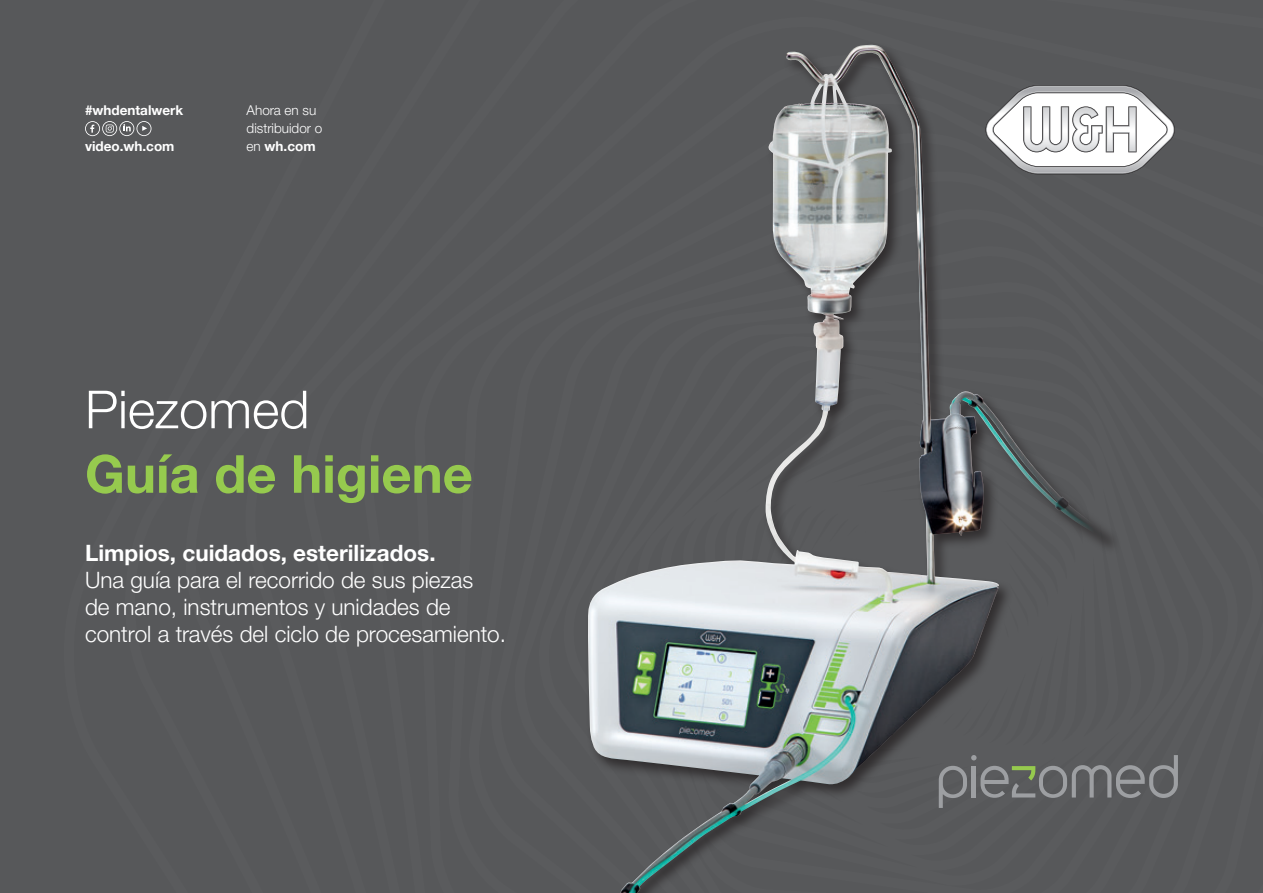
<style>
.page{position:relative;width:1263px;height:893px;background:#57585a}
.page>*{position:absolute;margin:0;border:0;box-sizing:border-box;transform-origin:0 0}
.t1{font:700 52.5px "Helvetica Neue World 75";color:#96ca4e}
.t2{font:52.5px "Helvetica Neue World 45 Lt";color:#fff}
.t3{font:22.5px/27px "Helvetica Neue World 45 Lt";color:#fff}
.t4{font:700 22.5px "Helvetica Neue World 75";color:#fff}
.t5{font:700 13.5px "Helvetica Neue World 75";color:#fff}
.t6{font:13.5px/18px "Helvetica Neue World 45 Lt";color:#fff}
.s1{font-family:"Helvetica Neue World 45 Lt";font-weight:400}
</style>
<div class="page">
<div style="left:584px;top:42px;width:537px;height:851px;background:#231f20;opacity:.75"></div>
<img style="left:588px;top:46px;width:274px;height:847px">
<svg style="left:985px;top:85px;width:190px;height:89px"></svg>
<svg style="left:85px;top:121px;width:66px;height:15px"></svg>
<svg style="left:939px;top:755px;width:239px;height:53px"></svg>
<p class="t5" style="left:85px;top:102px;width:100px">#whdentalwerk</p>
<p class="t5" style="left:85px;top:138px;width:91px">video.wh.com</p>
<p class="t6" style="left:247px;top:101px;width:77px">Ahora en su distribuidor o</p>
<p class="t5" style="left:247px;top:138px;width:70px"><span class="s1">en</span> wh.com</p>
<h1 class="t2" style="left:85px;top:379px;width:226px">Piezomed</h1>
<h1 class="t1" style="left:85px;top:444px;width:389px">Guía de higiene</h1>
<p class="t4" style="left:85px;top:540px;width:352px">Limpios, cuidados, esterilizados.</p>
<p class="t3" style="left:85px;top:567px;width:422px">Una guía para el recorrido de sus piezas<br>de mano, instrumentos y unidades de control a través del ciclo de procesamiento.</p>
</div>
